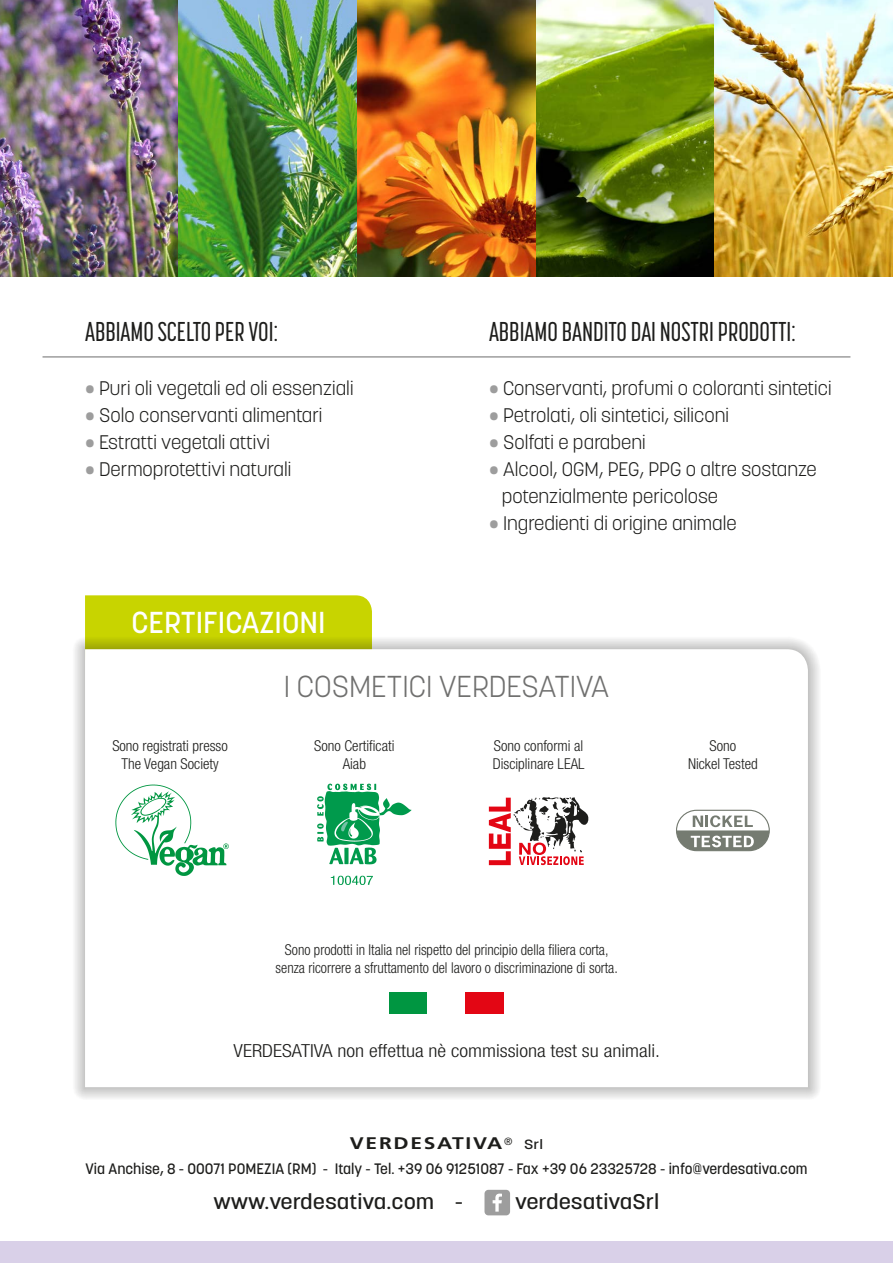
<style>
.page{position:relative;width:893px;height:1263px;background:#fff}
.page>*{position:absolute;margin:0;border:0;box-sizing:border-box;transform-origin:0 0}
.t1{font:300 30px "Korolev";color:#70706f}
.t2{font:500 30px "Korolev";color:#fff}
.t3{font:500 27px "Korolev Compressed";color:#1d1d1b}
.t4{font:500 21px "Korolev";color:#1d1d1b;scale:1.12 1}
.t5{font:300 19.5px/27px "Korolev";color:#1d1d1b}
.t6{font:300 condensed 18px "Helvetica Neue LT Std";color:#1d1d1b;scale:1.13 1}
.t7{font:700 16.8px "Frutiger LT Std";letter-spacing:.08em;color:#1d1d1b;scale:1.25 1}
.t8{font:300 condensed 15px/18px "Helvetica Neue LT Std";color:#1d1d1b;text-align:center;scale:.96 1}
.t9{font:300 condensed 15px/18px "Helvetica Neue LT Std";color:#1d1d1b;text-align:center}
.t10{font:500 15px "Korolev";color:#1d1d1b}
.s1{color:#9d9d9d}
.s2{font-family:"Korolev";font-weight:500;font-size:13.2px}
</style>
<div class="page">
<hr style="left:43px;top:356px;width:807px;height:2px;background:#9d9d9d">
<div style="left:85px;top:595px;width:287px;height:41px;background:#c8d400"></div>
<div style="left:72px;top:636px;width:749px;height:464px;background:#1d1d1b;opacity:.52"></div>
<svg style="left:85px;top:649px;width:723px;height:438px"></svg>
<svg style="left:489px;top:795px;width:100px;height:70px"></svg>
<div style="left:389px;top:992px;width:38px;height:22px;background:#009641"></div>
<div style="left:427px;top:992px;width:39px;height:22px;background:#fff"></div>
<div style="left:466px;top:992px;width:38px;height:22px;background:#e30614"></div>
<svg style="left:676px;top:810px;width:93px;height:41px"></svg>
<svg style="left:676px;top:810px;width:93px;height:20px"></svg>
<svg style="left:691px;top:836px;width:63px;height:11px"></svg>
<div style="left:676px;top:810px;width:94px;height:41px;border:1px solid #757b71;border-radius:20px"></div>
<svg style="left:115px;top:784px;width:114px;height:92px"></svg>
<svg style="left:317px;top:783px;width:94px;height:81px"></svg>
<svg style="left:331px;top:876px;width:42px;height:9px"></svg>
<img style="left:0;top:0;width:893px;height:276px">
<svg style="left:484px;top:1190px;width:26px;height:25px"></svg>
<div style="left:0;top:1242px;width:893px;height:21px;background:#d9d0e8"></div>
<h2 class="t3" style="left:85px;top:316px;width:194px">ABBIAMO SCELTO PER VOI:</h2>
<p class="t5" style="left:85px;top:374px;width:270px"><span class="s1">•</span> Puri oli vegetali ed oli essenziali</p>
<p class="t5" style="left:85px;top:401px;width:239px"><span class="s1">•</span> Solo conservanti alimentari</p>
<p class="t5" style="left:85px;top:428px;width:187px"><span class="s1">•</span> Estratti vegetali attivi</p>
<p class="t5" style="left:85px;top:455px;width:208px"><span class="s1">•</span> Dermoprotettivi naturali</p>
<h1 class="t2" style="left:131px;top:603px;width:196px">CERTIFICAZIONI</h1>
<h2 class="t3" style="left:489px;top:316px;width:308px">ABBIAMO BANDITO DAI NOSTRI PRODOTTI:</h2>
<p class="t5" style="left:489px;top:374px;width:344px"><span class="s1">•</span> Conservanti, profumi o coloranti sintetici</p>
<p class="t5" style="left:489px;top:401px;width:241px"><span class="s1">•</span> Petrolati, oli sintetici, siliconi</p>
<p class="t5" style="left:489px;top:428px;width:158px"><span class="s1">•</span> Solfati e parabeni</p>
<p class="t5" style="left:502px;top:455px;width:316px;text-indent:-13px"><span class="s1">•</span> Alcool, OGM, PEG, PPG o altre sostanze potenzialmente pericolose</p>
<p class="t5" style="left:489px;top:509px;width:249px"><span class="s1">•</span> Ingredienti di origine animale</p>
<h1 class="t1" style="left:284px;top:668px;width:327px">I COSMETICI VERDESATIVA</h1>
<p class="t9" style="left:112px;top:736px;width:117px">Sono registrati presso<br>The Vegan Society</p>
<p class="t9" style="left:314px;top:736px;width:82px">Sono Certificati<br>Aiab</p>
<p class="t9" style="left:493px;top:736px;width:93px;text-align:left">Sono conformi al<br>Disciplinare LEAL</p>
<p class="t9" style="left:688px;top:736px;width:71px">Sono<br>Nickel Tested</p>
<p class="t8" style="left:276px;top:940px;width:358px">Sono prodotti in Italia nel rispetto del principio della filiera corta, senza ricorrere a sfruttamento del lavoro o discriminazione di sorta.</p>
<p class="t6" style="left:234px;top:1041px;width:379px">VERDESATIVA non effettua nè commissiona test su animali.</p>
<p class="t7" style="left:350px;top:1134px;width:156px">VERDESATIVA<sup>®</sup> <span class="s2">Srl</span></p>
<p class="t10" style="left:85px;top:1159px;width:723px">Via Anchise, 8 - 00071 POMEZIA (RM) - Italy - Tel. +39 06 91251087 - Fax +39 06 23325728 - info@verdesativa.com</p>
<p class="t4" style="left:213px;top:1189px;width:225px">www.verdesativa.com -</p>
<p class="t4" style="left:515px;top:1189px;width:130px">verdesativaSrl</p>
</div>
